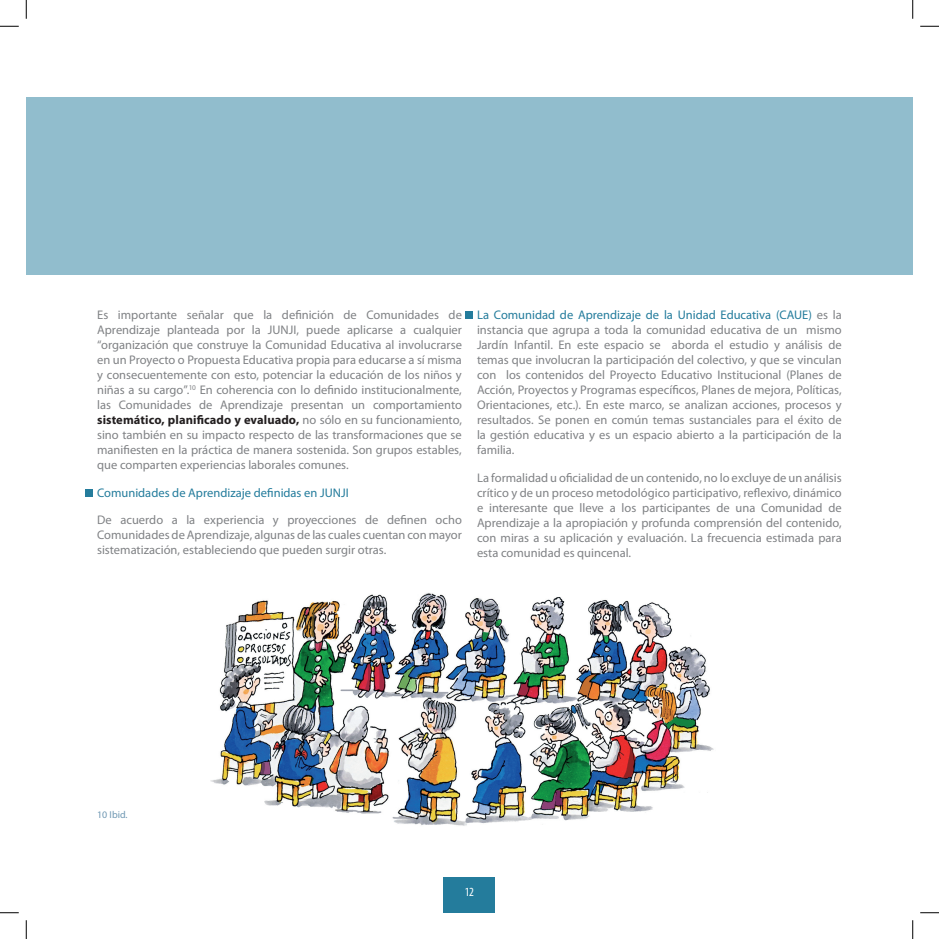
<style>
.page{position:relative;width:939px;height:939px;background:#fff}
.page>*{position:absolute;margin:0;border:0;box-sizing:border-box;transform-origin:0 0}
.t1{font:12.5px/15px "Myriad Pro";color:#808285;text-align:justify}
.t2{font:12.5px "Myriad Pro";color:#247c9c}
.t3{font:condensed 12.5px "Myriad Pro";color:#fff}
.t4{font:10px "Myriad Pro";color:#6f98b3}
.s1{font-weight:700;color:#231f20}
.s2{color:#247c9c}
</style>
<div class="page">
<div style="left:443px;top:877px;width:52px;height:35px;background:#247c9c"></div>
<div style="left:26px;top:97px;width:886px;height:177px;background:#91bdcd"></div>
<img style="left:210px;top:593px;width:504px;height:233px">
<div style="left:86px;top:489px;width:7px;height:7px;background:#247c9c"></div>
<div style="left:465px;top:312px;width:7px;height:7px;background:#247c9c"></div>
<svg style="left:0;top:25px;width:19px;height:2px"></svg>
<svg style="left:920px;top:25px;width:18px;height:2px"></svg>
<svg style="left:0;top:912px;width:19px;height:1px"></svg>
<svg style="left:920px;top:912px;width:18px;height:1px"></svg>
<svg style="left:25px;top:0;width:2px;height:19px"></svg>
<svg style="left:25px;top:920px;width:2px;height:18px"></svg>
<svg style="left:912px;top:0;width:1px;height:19px"></svg>
<svg style="left:912px;top:920px;width:1px;height:18px"></svg>
<p class="t1" style="left:97px;top:308px;width:366px">Es importante señalar que la definición de Comunidades de Aprendizaje planteada por la JUNJI, puede aplicarse a cualquier “organización que construye la Comunidad Educativa al involucrarse en un Proyecto o Propuesta Educativa propia para educarse a sí misma y consecuentemente con esto, potenciar la educación de los niños y niñas a su cargo”.<sup>10</sup> En coherencia con lo definido institucionalmente, las Comunidades de Aprendizaje presentan un comportamiento <span class="s1">sistemático, planificado y evaluado,</span> no sólo en su funcionamiento, sino también en su impacto respecto de las transformaciones que se manifiesten en la práctica de manera sostenida. Son grupos estables, que comparten experiencias laborales comunes.</p>
<p class="t2" style="left:97px;top:486px;width:253px">Comunidades de Aprendizaje definidas en JUNJI</p>
<p class="t1" style="left:97px;top:513px;width:366px">De acuerdo a la experiencia y proyecciones de definen ocho Comunidades de Aprendizaje, algunas de las cuales cuentan con mayor sistematización, estableciendo que pueden surgir otras.</p>
<p class="t1" style="left:477px;top:308px;width:366px"><span class="s2">La Comunidad de Aprendizaje de la Unidad Educativa (CAUE)</span> es la instancia que agrupa a toda la comunidad educativa de un mismo Jardín Infantil. En este espacio se aborda el estudio y análisis de temas que involucran la participación del colectivo, y que se vinculan con los contenidos del Proyecto Educativo Institucional (Planes de Acción, Proyectos y Programas específicos, Planes de mejora, Políticas, Orientaciones, etc.). En este marco, se analizan acciones, procesos y resultados. Se ponen en común temas sustanciales para el éxito de la gestión educativa y es un espacio abierto a la participación de la familia.</p>
<p class="t1" style="left:477px;top:470px;width:366px">La formalidad u oficialidad de un contenido, no lo excluye de un análisis crítico y de un proceso metodológico participativo, reflexivo, dinámico e interesante que lleve a los participantes de una Comunidad de Aprendizaje a la apropiación y profunda comprensión del contenido, con miras a su aplicación y evaluación. La frecuencia estimada para esta comunidad es quincenal.</p>
<p class="t4" style="left:97px;top:809px;width:32px">10 Ibid.</p>
<p class="t3" style="left:464px;top:883px;width:11px">12</p>
</div>
